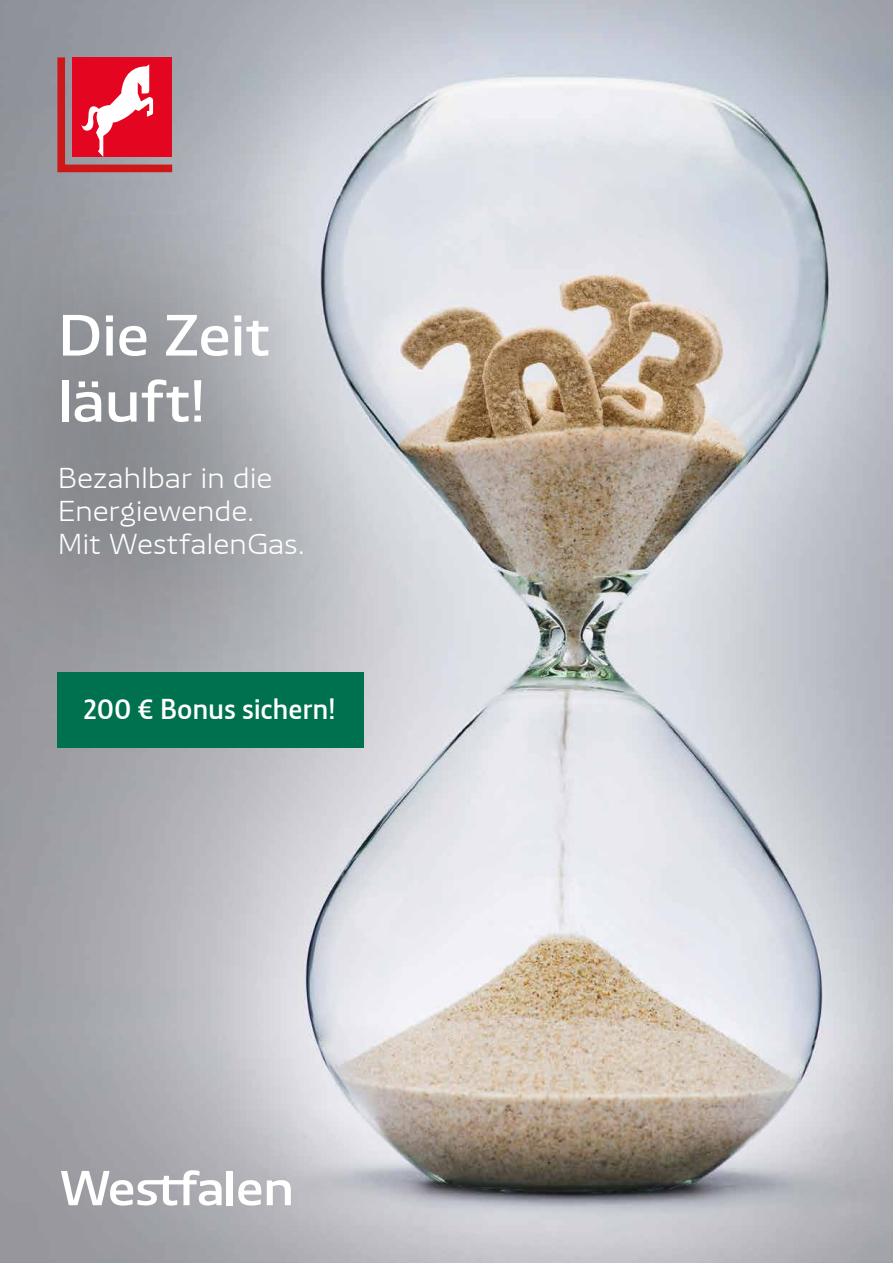
<style>
.page{position:relative;width:893px;height:1263px;background:#fff}
.page>*{position:absolute;margin:0;border:0;box-sizing:border-box;transform-origin:0 0}
.t1{font:600 expanded 60px/66px "Westfalen News Sans";letter-spacing:-.01em;color:#fff}
.t2{font:300 expanded 30px/33px "Westfalen News Sans";letter-spacing:-.01em;color:#fff}
.t3{font:600 30px "Westfalen News Sans";letter-spacing:-.005em;color:#fff}
</style>
<div class="page">
<img style="left:0;top:0;width:893px;height:1263px">
<div style="left:0;top:180px;width:417px;height:512px;background:#000;opacity:.75"></div>
<div style="left:57px;top:672px;width:307px;height:75px;background:#00714f"></div>
<svg style="left:238px;top:1180px;width:53px;height:25px"></svg>
<div style="left:227px;top:1171px;width:6px;height:34px;background:#fff"></div>
<svg style="left:61px;top:1170px;width:161px;height:35px"></svg>
<svg style="left:57px;top:57px;width:115px;height:115px;background:#dc3e50"></svg>
<h1 class="t1" style="left:57px;top:305px;width:214px">Die Zeit läuft!</h1>
<p class="t2" style="left:57px;top:462px;width:249px">Bezahlbar in die<br>Energiewende.<br>Mit WestfalenGas.</p>
<p class="t3" style="left:84px;top:693px;width:254px">200 € Bonus sichern!</p>
</div>
